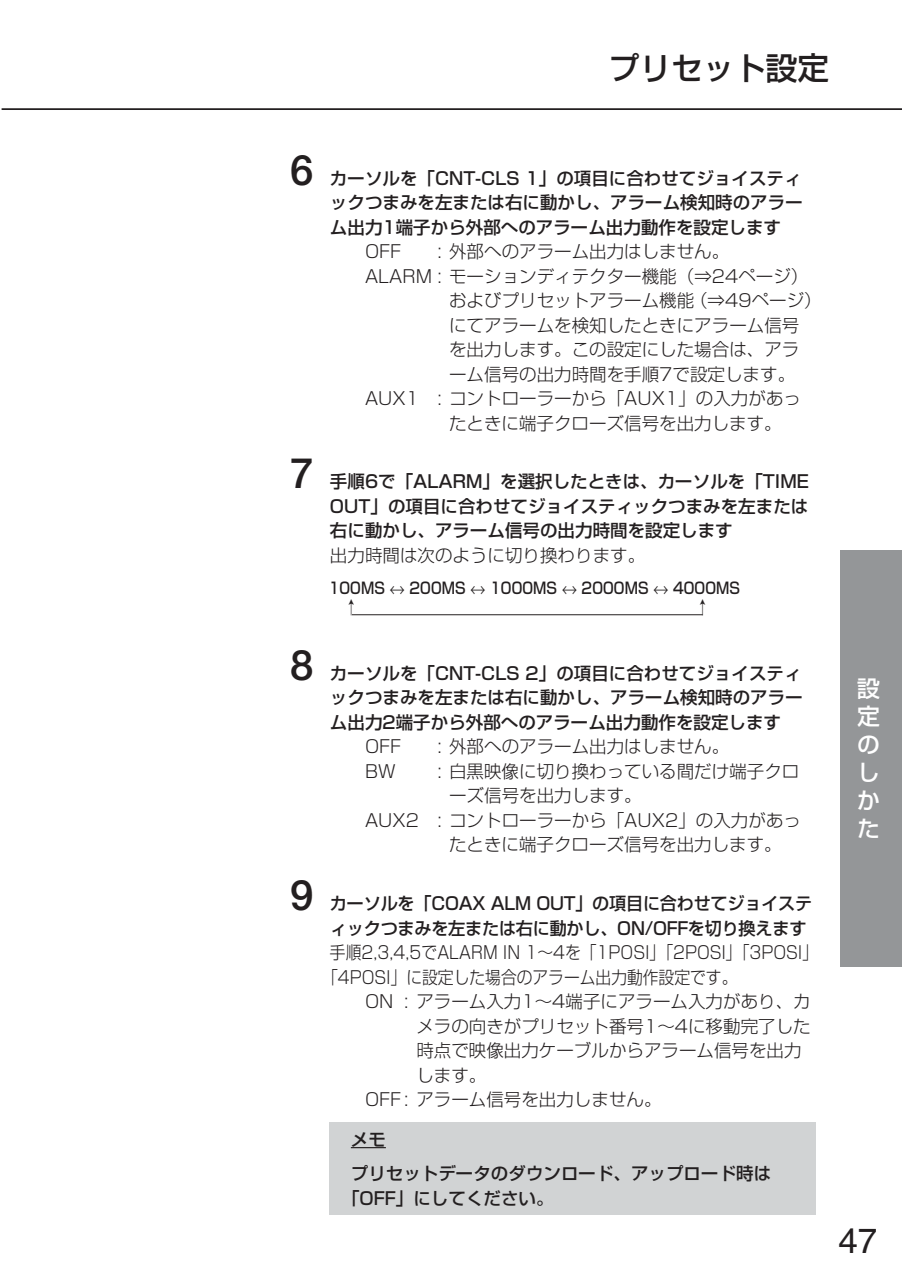
<style>
.page{position:relative;width:902px;height:1274px;background:#fff}
.page>*{position:absolute;margin:0;border:0;box-sizing:border-box;transform-origin:0 0}
.t1{font:700 42px "Futo Go B101";color:#231f20}
.t2{font:35px "Helvetica";color:#231f20}
.t3{font:500 31.5px "Shin Go";color:#231f20}
.t4{font:500 22.75px/28px "Shin Go";color:#fff;text-align:justify}
.t5{font:300 17.5px "Shin Go";color:#231f20}
.t6{font:500 17.5px/24.5px "Shin Go";color:#231f20;text-align:justify}
.t7{font:300 17.5px/24.5px "Shin Go";color:#231f20;scale:.9 1}
.t8{font:300 17.5px "Ryumin";color:#231f20}
.t9{font:500 15.75px "Shin Go";color:#231f20;scale:.9 1}
</style>
<div class="page">
<hr style="left:2px;top:108px;width:899px;height:2px;background:#231f20">
<hr style="left:352px;top:614px;width:350px;height:1px;background:#231f20">
<div style="left:329px;top:1123px;width:486px;height:92px;background:#d1d3d4"></div>
<hr style="left:351px;top:1147px;width:35px;height:1px;background:#231f20">
<div style="left:840px;top:551px;width:61px;height:416px;background:#949698"></div>
<h3 class="t3" style="left:608px;top:56px;width:222px">プリセット設定</h3>
<h1 class="t1" style="left:290px;top:153px;width:25px">6</h1>
<h1 class="t1" style="left:290px;top:457px;width:25px">7</h1>
<h1 class="t1" style="left:290px;top:648px;width:25px">8</h1>
<h1 class="t1" style="left:290px;top:879px;width:25px">9</h1>
<p class="t6" style="left:330px;top:168px;width:474px">カーソルを「CNT-CLS 1」の項目に合わせてジョイスティックつまみを左または右に動かし、アラーム検知時のアラーム出力1端子から外部へのアラーム出力動作を設定します</p>
<p class="t5" style="left:365px;top:245px;width:38px">OFF</p>
<p class="t5" style="left:437px;top:245px;width:293px">: 外部へのアラーム出力はしません。</p>
<p class="t5" style="left:365px;top:269px;width:445px">ALARM : モーションディテクター機能（⇒24ページ）</p>
<p class="t5" style="left:449px;top:294px;width:374px">およびプリセットアラーム機能（⇒49ページ）</p>
<p class="t5" style="left:449px;top:318px;width:351px">にてアラームを検知したときにアラーム信号</p>
<p class="t5" style="left:449px;top:343px;width:351px">を出力します。この設定にした場合は、アラ</p>
<p class="t5" style="left:449px;top:367px;width:347px">ーム信号の出力時間を手順7で設定します。</p>
<p class="t5" style="left:365px;top:392px;width:437px">AUX1 : コントローラーから「AUX1」の入力があっ</p>
<p class="t5" style="left:449px;top:416px;width:334px">たときに端子クローズ信号を出力します。</p>
<p class="t6" style="left:330px;top:472px;width:480px">手順6で「ALARM」を選択したときは、カーソルを「TIME OUT」の項目に合わせてジョイスティックつまみを左または右に動かし、アラーム信号の出力時間を設定します</p>
<p class="t5" style="left:330px;top:549px;width:316px">出力時間は次のように切り換わります。</p>
<p class="t9" style="left:329px;top:582px;width:458px">100MS ↔ 200MS ↔ 1000MS ↔ 2000MS ↔ 4000MS</p>
<p class="t8" style="left:345px;top:616px;width:19px;rotate:-90deg">→</p>
<p class="t8" style="left:696px;top:616px;width:19px;rotate:-90deg">→</p>
<p class="t6" style="left:330px;top:663px;width:474px">カーソルを「CNT-CLS 2」の項目に合わせてジョイスティックつまみを左または右に動かし、アラーム検知時のアラーム出力2端子から外部へのアラーム出力動作を設定します</p>
<p class="t5" style="left:365px;top:740px;width:38px">OFF</p>
<p class="t5" style="left:437px;top:740px;width:293px">: 外部へのアラーム出力はしません。</p>
<p class="t5" style="left:365px;top:765px;width:32px">BW</p>
<p class="t5" style="left:437px;top:765px;width:363px">: 白黒映像に切り換わっている間だけ端子クロ</p>
<p class="t5" style="left:449px;top:789px;width:194px">ーズ信号を出力します。</p>
<p class="t5" style="left:365px;top:814px;width:437px">AUX2 : コントローラーから「AUX2」の入力があっ</p>
<p class="t5" style="left:449px;top:838px;width:334px">たときに端子クローズ信号を出力します。</p>
<p class="t6" style="left:330px;top:893px;width:483px">カーソルを「COAX ALM OUT」の項目に合わせてジョイスティックつまみを左または右に動かし、ON/OFFを切り換えます</p>
<p class="t7" style="left:322px;top:943px;width:552px;text-indent:8px">手順2,3,4,5でALARM IN 1～4を「1POSI」「2POSI」「3POSI」「4POSI」に設定した場合のアラーム出力動作設定です。</p>
<p class="t5" style="left:365px;top:995px;width:447px">ON : アラーム入力1～4端子にアラーム入力があり、カ</p>
<p class="t5" style="left:416px;top:1020px;width:396px">メラの向きがプリセット番号1～4に移動完了した</p>
<p class="t5" style="left:416px;top:1044px;width:386px">時点で映像出力ケーブルからアラーム信号を出力</p>
<p class="t5" style="left:416px;top:1069px;width:71px">します。</p>
<p class="t5" style="left:365px;top:1093px;width:298px">OFF : アラーム信号を出力しません。</p>
<p class="t6" style="left:351px;top:1124px;width:421px;line-height:34.5px">メモ<br>プリセットデータのダウンロード、アップロード時は</p>
<p class="t6" style="left:342px;top:1188px;width:213px">「OFF」にしてください。</p>
<h3 class="t4" style="left:857px;top:677px;width:24px">設定のしかた</h3>
<h2 class="t2" style="left:838px;top:1228px;width:40px">47</h2>
</div>
